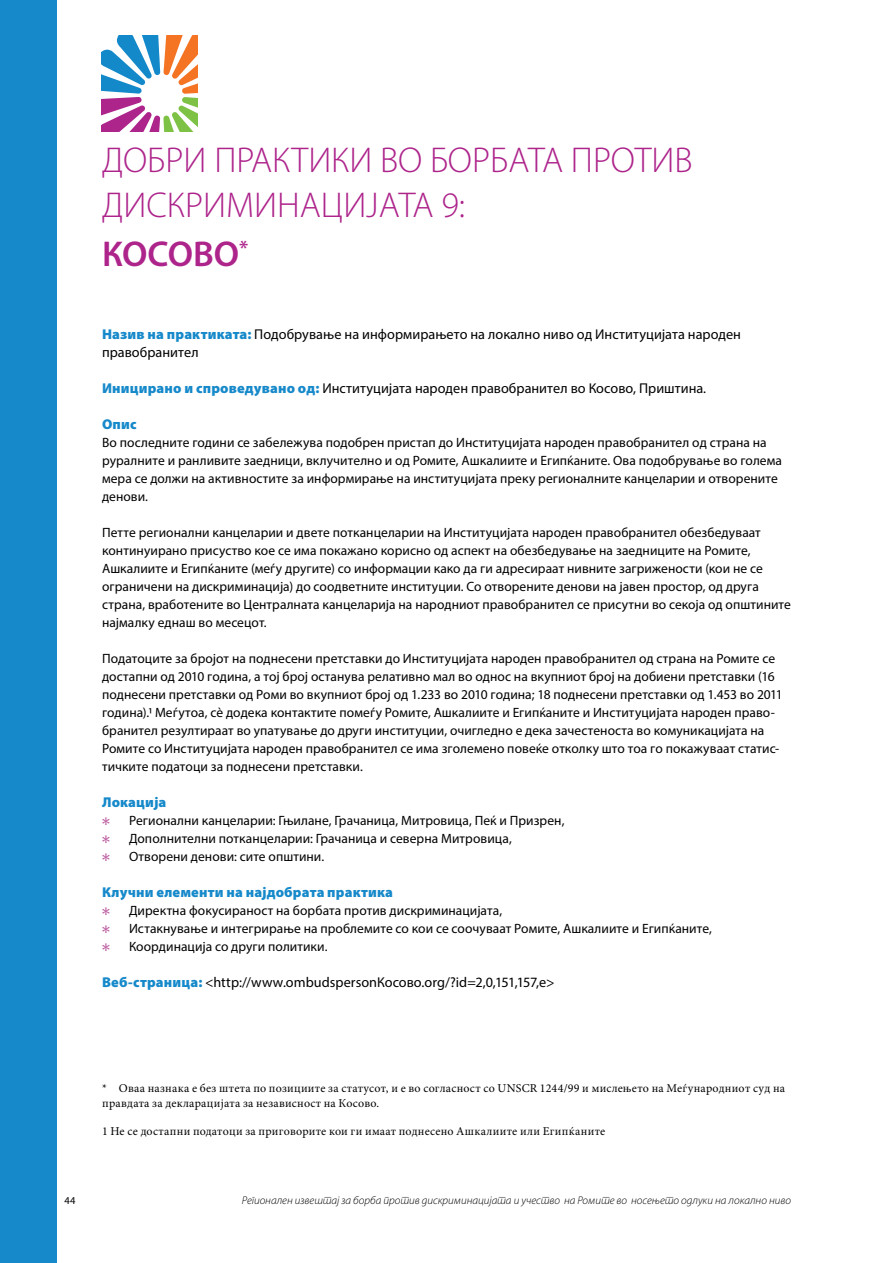
<style>
.page{position:relative;width:893px;height:1263px;background:#fff}
.page>*{position:absolute;margin:0;border:0;box-sizing:border-box;transform-origin:0 0}
.t1{font:300 36px/45px "Myriad Pro";color:#ad248b}
.t2{font:600 36px "Myriad Pro";letter-spacing:-.005em;color:#ad248b}
.t3{font:14.25px/18px "Myriad Pro";letter-spacing:.005em;color:#000}
.t4{font:900 14.25px "Myriad Pro";letter-spacing:.015em;color:#1689ca}
.t5{font:13.5px/18px "Myriad Pro";letter-spacing:.005em;color:#000}
.t6{font:12px/14.4px "Minion Pro";letter-spacing:.02em;color:#000}
.t7{font:italic 300 11.25px "Myriad Pro";color:#000}
.t8{font:10.5px "Monotype Sorts";color:#ba589e}
.t9{font:10.5px "Myriad Pro";color:#000}
.s1{font-weight:900;color:#1689ca}
</style>
<div class="page">
<div style="left:0;top:0;width:57px;height:1263px;background:#1689ca"></div>
<svg style="left:101px;top:35px;width:96px;height:97px"></svg>
<h1 class="t1" style="left:102px;top:137px;width:592px">ДОБРИ ПРАКТИКИ ВО БОРБАТА ПРОТИВ<br>ДИСКРИМИНАЦИЈАТА 9:</h1>
<h1 class="t2" style="left:102px;top:231px;width:148px">КОСОВО<sup>*</sup></h1>
<p class="t3" style="left:102px;top:324px;width:640px"><span class="s1">Назив на практиката:</span> Подобрување на информирањето на локално ниво од Институцијата народен правобранител</p>
<p class="t3" style="left:102px;top:378px;width:606px"><span class="s1">Иницирано и спроведувано од:</span> Институцијата народен правобранител во Косово, Приштина.</p>
<p class="t4" style="left:102px;top:414px;width:36px">Опис</p>
<p class="t5" style="left:102px;top:433px;width:681px">Во последните години се забележува подобрен пристап до Институцијата народен правобранител од страна на руралните и ранливите заедници, вклучително и од Ромите, Ашкалиите и Египќаните. Ова подобрување во голема мера се должи на активностите за информирање на институцијата преку регионалните канцеларии и отворените денови.</p>
<p class="t5" style="left:102px;top:523px;width:690px">Петте регионални канцеларии и двете потканцеларии на Институцијата народен правобранител обезбедуваат континуирано присуство кое се има покажано корисно од аспект на обезбедување на заедниците на Ромите, Ашкалиите и Египќаните (меѓу другите) со информации како да ги адресираат нивните загрижености (кои не се ограничени на дискриминација) до соодветните институции. Со отворените денови на јавен простор, од друга страна, вработените во Централната канцеларија на народниот правобранител се присутни во секоја од општините најмалку еднаш во месецот.</p>
<p class="t5" style="left:102px;top:649px;width:682px">Податоците за бројот на поднесени претставки до Институцијата народен правобранител од страна на Ромите се достапни од 2010 година, а тој број останува релативно мал во однос на вкупниот број на добиени претставки (16 поднесени претставки од Роми во вкупниот број од 1.233 во 2010 година; 18 поднесени претставки од 1.453 во 2011 година).1 Меѓутоа, сè додека контактите помеѓу Ромите, Ашкалиите и Египќаните и Институцијата народен право&shy;бранител резултираат во упатување до други институции, очигледно е дека зачестеноста во комуникацијата на Ромите со Институцијата народен правобранител се има зголемено повеќе отколку што тоа го покажуваат статис&shy;тичките податоци за поднесени претставки.</p>
<p class="t4" style="left:102px;top:792px;width:66px">Локација</p>
<p class="t8" style="left:102px;top:816px;width:9px">4</p>
<p class="t5" style="left:129px;top:811px;width:437px">Регионални канцеларии: Гњилане, Грачаница, Митровица, Пеќ и Призрен,</p>
<p class="t8" style="left:102px;top:834px;width:9px">4</p>
<p class="t5" style="left:129px;top:829px;width:384px">Дополнителни потканцеларии: Грачаница и северна Митровица,</p>
<p class="t8" style="left:102px;top:852px;width:9px">4</p>
<p class="t5" style="left:129px;top:847px;width:197px">Отворени денови: сите општини.</p>
<p class="t4" style="left:102px;top:882px;width:292px">Клучни елементи на најдобрата практика</p>
<p class="t8" style="left:102px;top:906px;width:9px">4</p>
<p class="t5" style="left:129px;top:901px;width:375px">Директна фокусираност на борбата против дискриминацијата,</p>
<p class="t8" style="left:102px;top:924px;width:9px">4</p>
<p class="t5" style="left:129px;top:919px;width:584px">Истакнување и интегрирање на проблемите со кои се соочуваат Ромите, Ашкалиите и Египќаните,</p>
<p class="t8" style="left:102px;top:942px;width:9px">4</p>
<p class="t5" style="left:129px;top:937px;width:200px">Координација со други политики.</p>
<p class="t3" style="left:102px;top:972px;width:454px"><span class="s1">Веб-страница:</span> &lt;http://www.ombudspersonКосово.org/?id=2,0,151,157,e&gt;</p>
<p class="t6" style="left:102px;top:1081px;width:685px">* Оваа назнака е без штета по позициите за статусот, и е во согласност со UNSCR 1244/99 и мислењето на Меѓународниот суд на правдата за декларацијата за независност на Косово.</p>
<p class="t6" style="left:102px;top:1124px;width:505px">1 Не се достапни податоци за приговорите кои ги имаат поднесено Ашкалиите или Египќаните</p>
<p class="t9" style="left:64px;top:1194px;width:13px">44</p>
<p class="t7" style="left:242px;top:1194px;width:551px">Регионален извештај за борба против дискриминацијата и учество на Ромите во носењето одлуки на локално ниво</p>
</div>
